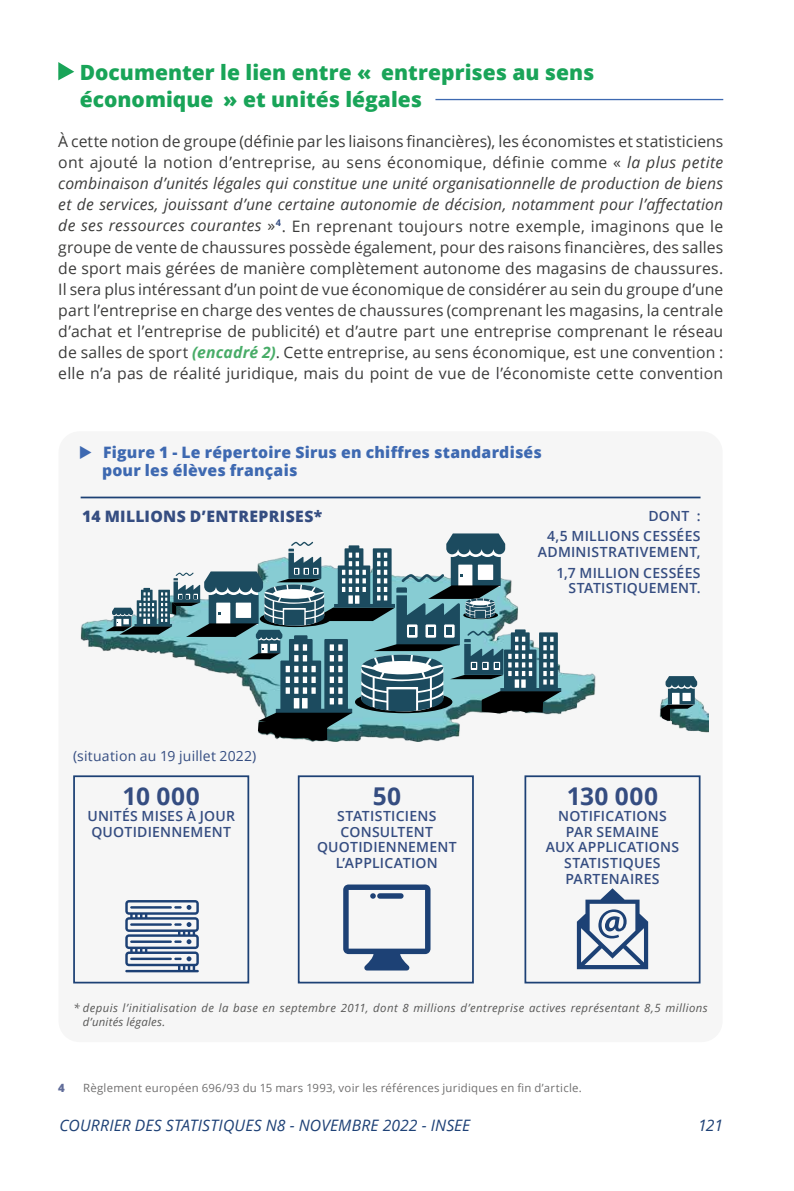
<style>
.page{position:relative;width:794px;height:1191px;background:#fff}
.page>*{position:absolute;margin:0;border:0;box-sizing:border-box;transform-origin:0 0}
.t1{font:700 24.5px "Open Sans";letter-spacing:.025em;color:#354d81}
.t2{font:800 21px/26.2px "Open Sans";color:#19a458}
.t3{font:15.75px/21px "Open Sans";letter-spacing:.015em;color:#3c3c3b;text-align:justify}
.t4{font:800 15.75px/17.5px "Open Sans";letter-spacing:.015em;color:#3e69b1}
.t5{font:italic 15.75px "Open Sans";letter-spacing:.01em;color:#1e4176}
.t6{font:800 15.75px "Open Sans";letter-spacing:.02em;color:#354d81}
.t7{font:600 14px/15.8px "Open Sans";letter-spacing:.015em;color:#354d81;text-align:right}
.t8{font:14px "Open Sans";letter-spacing:.015em;color:#354d81}
.t9{font:italic 11.38px/13.7px "Open Sans";letter-spacing:.035em;color:#575756}
.t10{font:11.38px "Open Sans";letter-spacing:.025em;color:#706f6f}
.t11{font:800 11.38px "Open Sans";color:#606c99}
.s1{font-style:italic}
.s2{font-weight:700;font-style:italic;color:#48ac68}
</style>
<div class="page">
<hr style="left:435px;top:99px;width:288px;height:1px;background:#3e69b1">
<svg style="left:58px;top:62px;width:16px;height:18px"></svg>
<div style="left:59px;top:431px;width:663px;height:611px;background:#f6f6f6;border-radius:21px"></div>
<img style="left:81px;top:619px;width:627px;height:122px">
<svg style="left:661px;top:676px;width:36px;height:44px"></svg>
<svg style="left:105px;top:533px;width:456px;height:207px"></svg>
<hr style="left:81px;top:496px;width:619px;height:2px;background:#1d4175">
<svg style="left:125px;top:900px;width:74px;height:72px"></svg>
<svg style="left:343px;top:884px;width:87px;height:86px"></svg>
<svg style="left:577px;top:888px;width:71px;height:81px"></svg>
<div style="left:73px;top:775px;width:176px;height:208px;border:2px solid #1d4175"></div>
<div style="left:298px;top:775px;width:176px;height:208px;border:2px solid #1d4175"></div>
<div style="left:524px;top:775px;width:176px;height:208px;border:2px solid #1d4175"></div>
<h2 class="t2" style="left:80px;top:58px;width:516px">Documenter le lien entre « entreprises au sens économique » et unités légales</h2>
<p class="t3" style="left:58px;top:131px;width:666px">À cette notion de groupe (définie par les liaisons financières), les économistes et statisticiens ont ajouté la notion d’entreprise, au sens économique, définie comme « <span class="s1">la plus petite combinaison d’unités légales qui constitue une unité organisationnelle de production de biens et de services, jouissant d’une certaine autonomie de décision, notamment pour l’affectation de ses ressources courantes</span> »<sup>4</sup>. En reprenant toujours notre exemple, imaginons que le groupe de vente de chaussures possède également, pour des raisons financières, des salles de sport mais gérées de manière complètement autonome des magasins de chaussures.<br>Il sera plus intéressant d’un point de vue économique de considérer au sein du groupe d’une part l’entreprise en charge des ventes de chaussures (comprenant les magasins, la centrale d’achat et l’entreprise de publicité) et d’autre part une entreprise comprenant le réseau de salles de sport <span class="s2">(encadré 2)</span>. Cette entreprise, au sens économique, est une convention : elle n’a pas de réalité juridique, mais du point de vue de l’économiste cette convention</p>
<p class="t4" style="left:102px;top:443px;width:441px">Figure 1 - Le répertoire Sirus en chiffres standardisés pour les élèves français</p>
<p class="t6" style="left:82px;top:504px;width:241px">14 MILLIONS D’ENTREPRISES*</p>
<p class="t7" style="left:547px;top:505px;width:155px;line-height:20.7px">DONT :<br>4,5 MILLIONS CESSÉES</p>
<p class="t7" style="left:538px;top:541px;width:164px;line-height:20.7px">ADMINISTRATIVEMENT,<br>1,7 MILLION CESSÉES</p>
<p class="t7" style="left:568px;top:580px;width:134px">STATISTIQUEMENT.</p>
<p class="t8" style="left:73px;top:746px;width:185px">(situation au 19 juillet 2022)</p>
<h1 class="t1" style="left:123px;top:779px;width:79px">10 000</h1>
<p class="t7" style="left:87px;top:807px;width:149px;text-align:left">UNITÉS MISES À JOUR<br>QUOTIDIENNEMENT</p>
<h1 class="t1" style="left:373px;top:779px;width:30px">50</h1>
<p class="t7" style="left:317px;top:807px;width:141px;text-align:center">STATISTICIENS<br>CONSULTENT<br>QUOTIDIENNEMENT<br>L’APPLICATION</p>
<h1 class="t1" style="left:567px;top:779px;width:93px">130 000</h1>
<p class="t7" style="left:546px;top:807px;width:135px;text-align:center">NOTIFICATIONS<br>PAR SEMAINE<br>AUX APPLICATIONS<br>STATISTIQUES<br>PARTENAIRES</p>
<p class="t9" style="left:83px;top:1001px;width:626px;text-indent:-9px">* depuis l’initialisation de la base en septembre 2011, dont 8 millions d’entreprise actives représentant 8,5 millions d’unités légales.</p>
<p class="t11" style="left:58px;top:1079px;width:8px">4</p>
<p class="t10" style="left:83px;top:1079px;width:500px">Règlement européen 696/93 du 15 mars 1993, voir les références juridiques en fin d’article.</p>
<p class="t5" style="left:60px;top:1114px;width:412px">COURRIER DES STATISTIQUES N8 - NOVEMBRE 2022 - INSEE</p>
<p class="t5" style="left:698px;top:1114px;width:26px">121</p>
</div>
